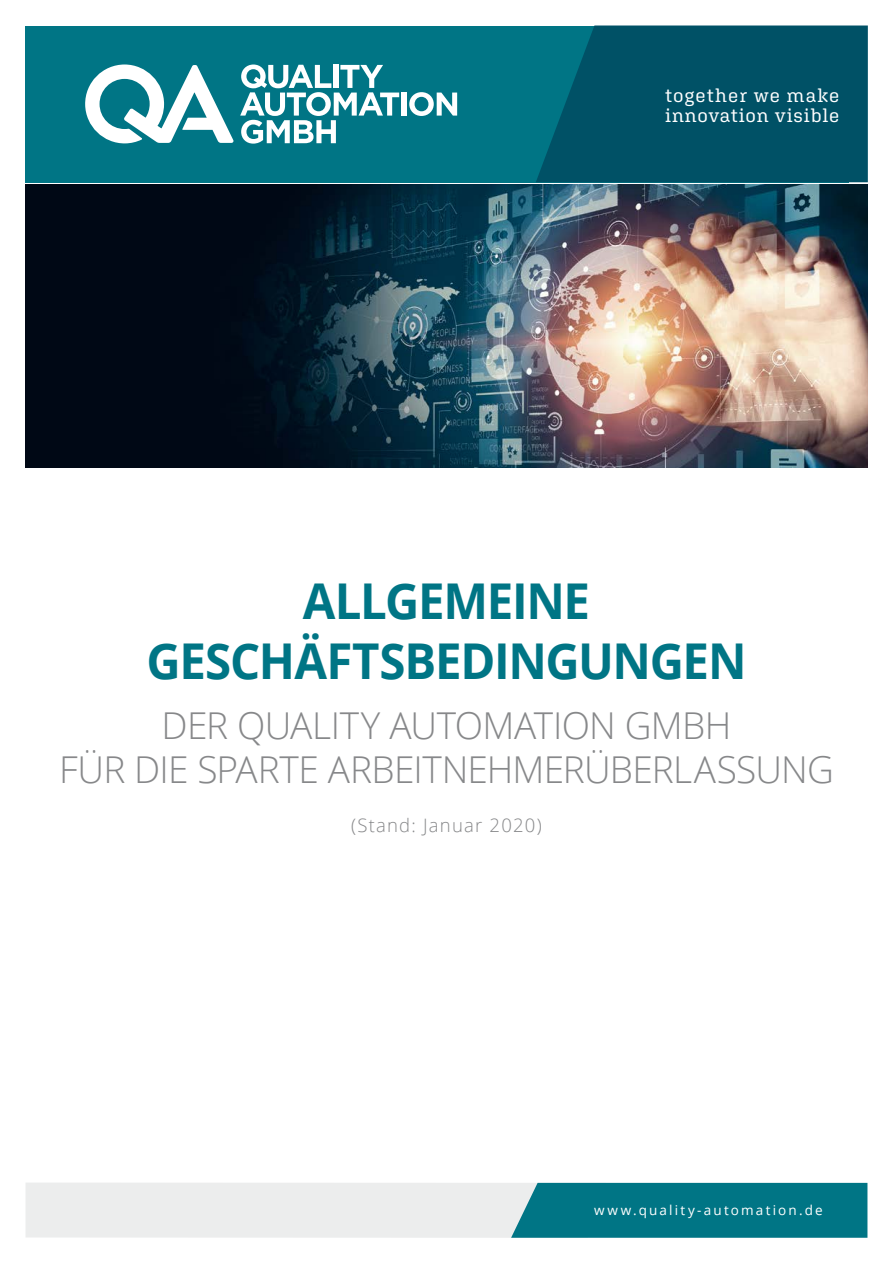
<style>
.page{position:relative;width:893px;height:1263px;background:#fff}
.page>*{position:absolute;margin:0;border:0;box-sizing:border-box;transform-origin:0 0}
.t1{font:700 49.35px/60px "Open Sans";letter-spacing:-.03em;color:#007585;text-align:center;scale:.96 1}
.t2{font:300 37.05px/43.5px "Open Sans";letter-spacing:-.02em;color:#87888a;text-align:center}
.t3{font:19.35px/19.8px "Aglet Slab";letter-spacing:.04em;color:#fff}
.t4{font:300 18.45px "Open Sans";letter-spacing:.065em;color:#87888a}
.t5{font:13.5px "Open Sans";letter-spacing:.16em;color:#fff}
</style>
<div class="page">
<img style="left:26px;top:185px;width:841px;height:283px">
<div style="left:26px;top:26px;width:823px;height:156px;background:#007585"></div>
<svg style="left:536px;top:26px;width:332px;height:156px;background:#005468"></svg>
<div style="left:401px;top:93px;width:5px;height:23px;background:#fff"></div>
<svg style="left:409px;top:92px;width:48px;height:24px"></svg>
<svg style="left:240px;top:65px;width:159px;height:79px"></svg>
<svg style="left:85px;top:65px;width:149px;height:79px"></svg>
<svg style="left:26px;top:1182px;width:841px;height:56px;background:#8ebdc3"></svg>
<p class="t3" style="left:665px;top:85px;width:176px">together we make innovation visible</p>
<h1 class="t1" style="left:146px;top:570px;width:627px">ALLGEMEINE<br>GESCHÄFTSBEDINGUNGEN</h1>
<p class="t2" style="left:59px;top:703px;width:776px">DER QUALITY AUTOMATION GMBH<br>FÜR DIE SPARTE ARBEITNEHMERÜBERLASSUNG</p>
<p class="t4" style="left:351px;top:813px;width:192px">(Stand: Januar 2020)</p>
<p class="t5" style="left:594px;top:1201px;width:230px">www.quality-automation.de</p>
</div>
